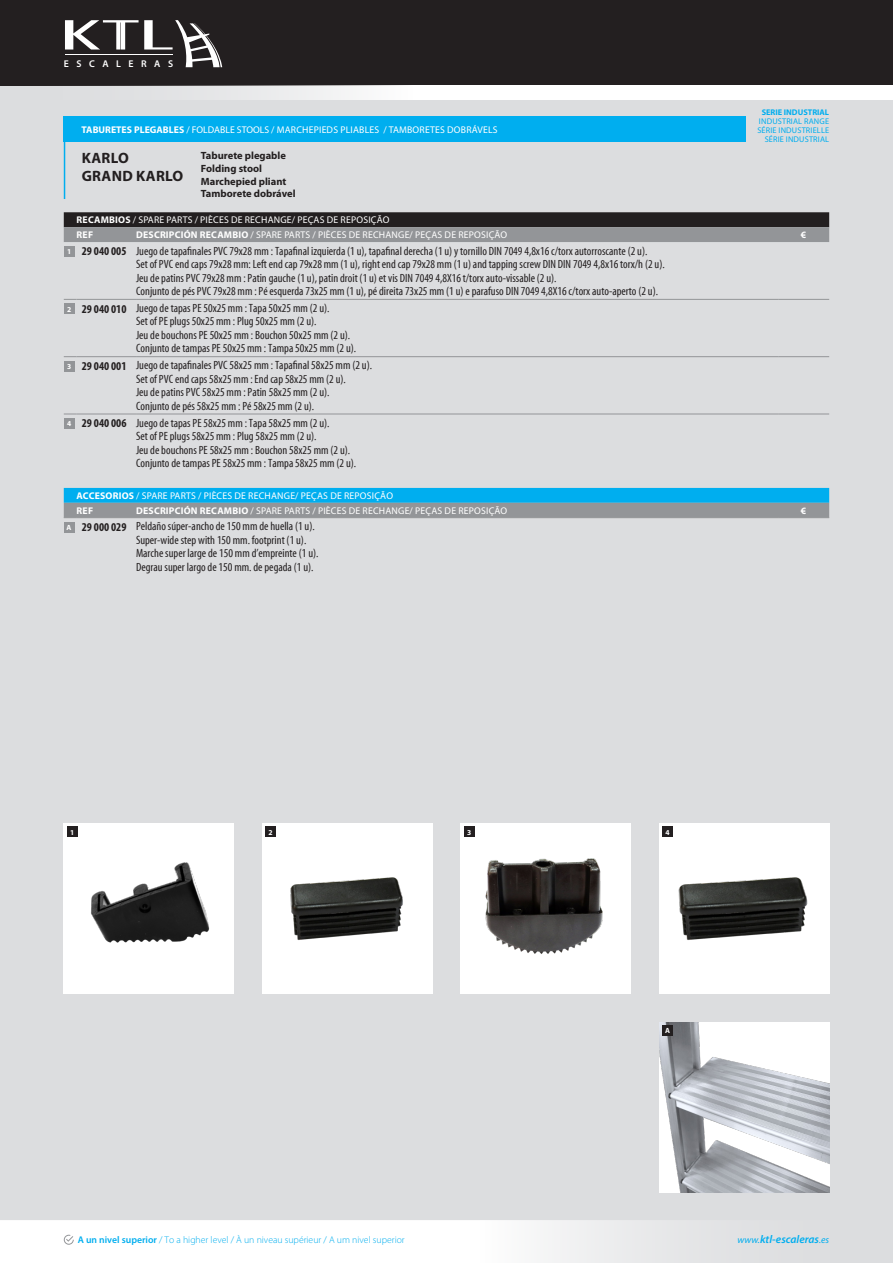
<style>
.page{position:relative;width:893px;height:1263px;background:#fff}
.page>*{position:absolute;margin:0;border:0;box-sizing:border-box;transform-origin:0 0}
.t1{font:700 15px "Myriad Pro";letter-spacing:.02em;color:#231f20}
.t2{font:condensed 12px "Myriad";color:#231f20}
.t3{font:700 condensed 12px "Myriad Pro";color:#231f20}
.t4{font:italic 600 11.25px "Myriad Pro";color:#00aeef}
.t5{font:700 10.5px "Myriad Pro";color:#231f20}
.t6{font:600 9.9px "Myriad Pro";letter-spacing:.765em;color:#fff}
.t7{font:9.75px "Myriad Pro";letter-spacing:.02em;color:#fff}
.t8{font:300 9.75px "Myriad Pro";color:#00aeef}
.t9{font:700 9.75px "Myriad Pro";letter-spacing:.02em;color:#fff}
.t10{font:8.25px "Myriad Pro";letter-spacing:.02em;color:#00aeef}
.t11{font:700 8.25px "Myriad Pro";color:#00aeef}
.t12{font:700 7.5px "Myriad Pro";color:#fff}
.s1{font-weight:700}
.s2{font-weight:600}
.s3{font-weight:400;font-size:9.75px}
</style>
<div class="page">
<div style="left:0;top:85px;width:893px;height:1178px;background:#dcdddf"></div>
<div style="left:0;top:1221px;width:893px;height:42px;background:linear-gradient(to right,#fff,#dfe0e2)"></div>
<svg style="left:64px;top:1235px;width:10px;height:10px"></svg>
<svg style="left:64px;top:212px;width:765px;height:30px;background:#5c5b5d"></svg>
<svg style="left:64px;top:299px;width:13px;height:1px"></svg>
<svg style="left:64px;top:356px;width:13px;height:1px"></svg>
<svg style="left:64px;top:414px;width:13px;height:1px"></svg>
<hr style="left:77px;top:299px;width:59px;height:1px;background:#939598">
<hr style="left:136px;top:299px;width:642px;height:1px;background:#939598">
<hr style="left:77px;top:356px;width:59px;height:1px;background:#939598">
<hr style="left:136px;top:356px;width:642px;height:1px;background:#939598">
<hr style="left:77px;top:414px;width:59px;height:1px;background:#939598">
<hr style="left:136px;top:414px;width:642px;height:1px;background:#939598">
<hr style="left:778px;top:299px;width:51px;height:1px;background:#939598">
<hr style="left:778px;top:356px;width:51px;height:1px;background:#939598">
<hr style="left:778px;top:414px;width:51px;height:1px;background:#939598">
<div style="left:64px;top:246px;width:10px;height:11px;background:#939598"></div>
<div style="left:64px;top:304px;width:10px;height:10px;background:#939598"></div>
<div style="left:64px;top:361px;width:10px;height:11px;background:#939598"></div>
<div style="left:64px;top:418px;width:10px;height:11px;background:#939598"></div>
<div style="left:0;top:0;width:893px;height:85px;background:#231f20"></div>
<svg style="left:65px;top:20px;width:157px;height:47px"></svg>
<img style="left:659px;top:823px;width:170px;height:170px">
<div style="left:662px;top:827px;width:11px;height:10px;background:#231f20"></div>
<div style="left:262px;top:823px;width:170px;height:170px;background:#fff"></div>
<img style="left:274px;top:826px;width:129px;height:114px">
<div style="left:265px;top:827px;width:11px;height:10px;background:#231f20"></div>
<img style="left:64px;top:823px;width:170px;height:170px">
<div style="left:67px;top:827px;width:11px;height:10px;background:#231f20"></div>
<div style="left:64px;top:116px;width:682px;height:26px;background:#00aeef"></div>
<hr style="left:64px;top:134px;width:1px;height:65px;background:#00aeef">
<svg style="left:0;top:85px;width:893px;height:15px;fill:#fff"></svg>
<img style="left:461px;top:823px;width:170px;height:170px">
<div style="left:464px;top:827px;width:10px;height:10px;background:#231f20"></div>
<img style="left:659px;top:1022px;width:170px;height:170px">
<div style="left:662px;top:1025px;width:11px;height:11px;background:#231f20"></div>
<svg style="left:64px;top:488px;width:765px;height:30px;background:#49a1c4"></svg>
<hr style="left:77px;top:517px;width:59px;height:1px;background:#939598">
<hr style="left:136px;top:517px;width:642px;height:1px;background:#939598">
<hr style="left:778px;top:517px;width:51px;height:1px;background:#939598">
<div style="left:64px;top:522px;width:10px;height:11px;background:#939598"></div>
<p class="t6" style="left:64px;top:57px;width:111px">ESCALERAS</p>
<p class="t7" style="left:82px;top:124px;width:418px"><span class="s1">TABURETES PLEGABLES</span> / FOLDABLE STOOLS / MARCHEPIEDS PLIABLES / TAMBORETES DOBRÁVELS</p>
<p class="t1" style="left:82px;top:148px;width:49px">KARLO</p>
<p class="t1" style="left:82px;top:166px;width:103px">GRAND KARLO</p>
<p class="t5" style="left:201px;top:149px;width:87px">Taburete plegable</p>
<p class="t5" style="left:201px;top:162px;width:63px">Folding stool</p>
<p class="t5" style="left:201px;top:174px;width:87px">Marchepied pliant</p>
<p class="t5" style="left:201px;top:187px;width:96px">Tamborete dobrável</p>
<p class="t11" style="left:762px;top:106px;width:69px">SERIE INDUSTRIAL</p>
<p class="t10" style="left:759px;top:116px;width:72px">INDUSTRIAL RANGE</p>
<p class="t10" style="left:757px;top:125px;width:73px">SÉRIE INDUSTRIELLE</p>
<p class="t10" style="left:765px;top:134px;width:66px">SÉRIE INDUSTRIAL</p>
<p class="t7" style="left:77px;top:214px;width:314px"><span class="s1">RECAMBIOS</span> / SPARE PARTS / PIÈCES DE RECHANGE/ PEÇAS DE REPOSIÇÃO</p>
<p class="t9" style="left:77px;top:229px;width:18px">REF</p>
<p class="t7" style="left:136px;top:229px;width:373px"><span class="s1">DESCRIPCIÓN RECAMBIO</span> / SPARE PARTS / PIÈCES DE RECHANGE/ PEÇAS DE REPOSIÇÃO</p>
<p class="t9" style="left:801px;top:229px;width:7px">€</p>
<p class="t12" style="left:67px;top:247px;width:6px">1</p>
<p class="t3" style="left:82px;top:244px;width:46px">29 040 005</p>
<p class="t2" style="left:136px;top:245px;width:513px">Juego de tapafinales PVC 79x28 mm : Tapafinal izquierda (1 u), tapafinal derecha (1 u) y tornillo DIN 7049 4,8x16 c/torx autorroscante (2 u).</p>
<p class="t2" style="left:136px;top:258px;width:530px">Set of PVC end caps 79x28 mm: Left end cap 79x28 mm (1 u), right end cap 79x28 mm (1 u) and tapping screw DIN DIN 7049 4,8x16 torx/h (2 u).</p>
<p class="t2" style="left:136px;top:272px;width:422px">Jeu de patins PVC 79x28 mm : Patin gauche (1 u), patin droit (1 u) et vis DIN 7049 4,8X16 t/torx auto-vissable (2 u).</p>
<p class="t2" style="left:136px;top:285px;width:523px">Conjunto de pés PVC 79x28 mm : Pé esquerda 73x25 mm (1 u), pé direita 73x25 mm (1 u) e parafuso DIN 7049 4,8X16 c/torx auto-aperto (2 u).</p>
<p class="t12" style="left:67px;top:304px;width:6px">2</p>
<p class="t3" style="left:82px;top:301px;width:46px">29 040 010</p>
<p class="t2" style="left:136px;top:302px;width:195px">Juego de tapas PE 50x25 mm : Tapa 50x25 mm (2 u).</p>
<p class="t2" style="left:136px;top:316px;width:182px">Set of PE plugs 50x25 mm : Plug 50x25 mm (2 u).</p>
<p class="t2" style="left:136px;top:329px;width:216px">Jeu de bouchons PE 50x25 mm : Bouchon 50x25 mm (2 u).</p>
<p class="t2" style="left:136px;top:343px;width:222px">Conjunto de tampas PE 50x25 mm : Tampa 50x25 mm (2 u).</p>
<p class="t12" style="left:67px;top:362px;width:6px">3</p>
<p class="t3" style="left:82px;top:358px;width:46px">29 040 001</p>
<p class="t2" style="left:136px;top:359px;width:237px">Juego de tapafinales PVC 58x25 mm : Tapafinal 58x25 mm (2 u).</p>
<p class="t2" style="left:136px;top:373px;width:211px">Set of PVC end caps 58x25 mm : End cap 58x25 mm (2 u).</p>
<p class="t2" style="left:136px;top:386px;width:195px">Jeu de patins PVC 58x25 mm : Patin 58x25 mm (2 u).</p>
<p class="t2" style="left:136px;top:400px;width:180px">Conjunto de pés 58x25 mm : Pé 58x25 mm (2 u).</p>
<p class="t12" style="left:67px;top:419px;width:6px">4</p>
<p class="t3" style="left:82px;top:416px;width:46px">29 040 006</p>
<p class="t2" style="left:136px;top:417px;width:195px">Juego de tapas PE 58x25 mm : Tapa 58x25 mm (2 u).</p>
<p class="t2" style="left:136px;top:430px;width:182px">Set of PE plugs 58x25 mm : Plug 58x25 mm (2 u).</p>
<p class="t2" style="left:136px;top:444px;width:216px">Jeu de bouchons PE 58x25 mm : Bouchon 58x25 mm (2 u).</p>
<p class="t2" style="left:136px;top:457px;width:222px">Conjunto de tampas PE 58x25 mm : Tampa 58x25 mm (2 u).</p>
<p class="t7" style="left:77px;top:490px;width:318px"><span class="s1">ACCESORIOS</span> / SPARE PARTS / PIÈCES DE RECHANGE/ PEÇAS DE REPOSIÇÃO</p>
<p class="t9" style="left:77px;top:504px;width:18px">REF</p>
<p class="t7" style="left:136px;top:504px;width:373px"><span class="s1">DESCRIPCIÓN RECAMBIO</span> / SPARE PARTS / PIÈCES DE RECHANGE/ PEÇAS DE REPOSIÇÃO</p>
<p class="t9" style="left:801px;top:504px;width:7px">€</p>
<p class="t12" style="left:67px;top:523px;width:6px">A</p>
<p class="t3" style="left:82px;top:519px;width:46px">29 000 029</p>
<p class="t2" style="left:136px;top:520px;width:180px">Peldaño súper-ancho de 150 mm de huella (1 u).</p>
<p class="t2" style="left:136px;top:534px;width:172px">Super-wide step with 150 mm. footprint (1 u).</p>
<p class="t2" style="left:136px;top:547px;width:184px">Marche super large de 150 mm d’empreinte (1 u).</p>
<p class="t2" style="left:136px;top:561px;width:179px">Degrau super largo de 150 mm. de pegada (1 u).</p>
<p class="t12" style="left:70px;top:827px;width:6px">1</p>
<p class="t12" style="left:269px;top:827px;width:6px">2</p>
<p class="t12" style="left:665px;top:827px;width:6px">4</p>
<p class="t12" style="left:467px;top:827px;width:6px">3</p>
<p class="t12" style="left:665px;top:1026px;width:6px">A</p>
<p class="t8" style="left:78px;top:1234px;width:328px"><span class="s2">A un nivel superior</span> / To a higher level / À un niveau supérieur / A um nivel superior</p>
<p class="t4" style="left:737px;top:1232px;width:93px"><span class="s3">www.</span>ktl-escaleras<span class="s3">.es</span></p>
</div>
